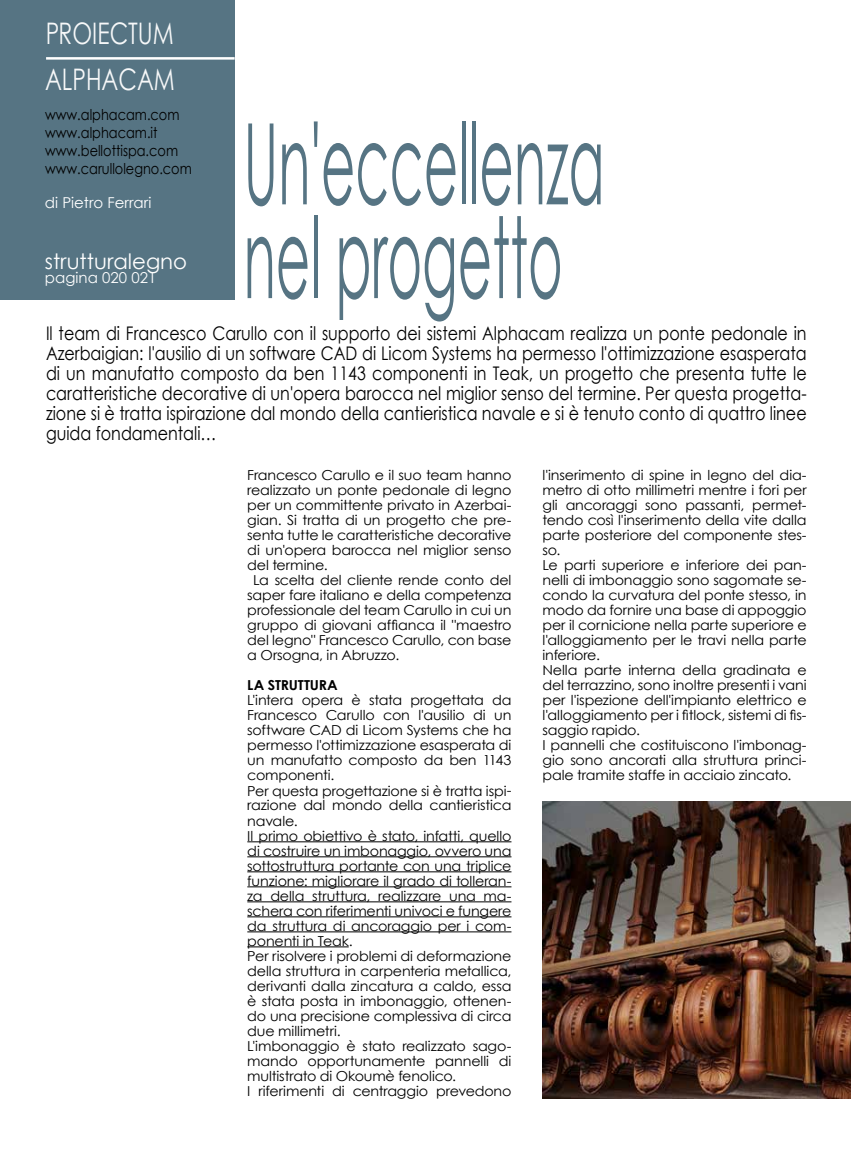
<style>
.page{position:relative;width:851px;height:1170px;background:#fff}
.page>*{position:absolute;margin:0;border:0;box-sizing:border-box;transform-origin:0 0}
.t1{font:112.5px/93.8px "Century Gothic";color:#567483;scale:.47 1}
.t2{font:29.75px/46px "Century Gothic";color:#fff;scale:.77 1}
.t3{font:21.25px "Century Gothic";color:#fff}
.t4{font:18.75px/20px "Century Gothic";color:#000;text-align:justify;scale:.85 1}
.t5{font:15px/18px "Century Gothic";color:#000;scale:.86 1}
.t6{font:15px "Century Gothic";color:#fff}
.t7{font:13.75px/15px "Century Gothic";letter-spacing:-.01em;color:#000;scale:1.04 1}
.t8{font:700 13.75px "Century Gothic";letter-spacing:-.01em;color:#000;scale:1.04 1}
</style>
<div class="page">
<div style="left:0;top:0;width:234px;height:300px;background:#567483"></div>
<hr style="left:46px;top:57px;width:188px;height:3px;background:#fff">
<hr style="left:247px;top:841px;width:264px;height:1px;background:#000">
<hr style="left:247px;top:856px;width:264px;height:1px;background:#000">
<hr style="left:247px;top:871px;width:264px;height:1px;background:#000">
<hr style="left:247px;top:886px;width:264px;height:1px;background:#000">
<hr style="left:247px;top:901px;width:264px;height:1px;background:#000">
<hr style="left:247px;top:916px;width:264px;height:1px;background:#000">
<hr style="left:247px;top:931px;width:264px;height:1px;background:#000">
<hr style="left:247px;top:946px;width:102px;height:1px;background:#000">
<img style="left:542px;top:801px;width:308px;height:296px">
<h2 class="t2" style="left:45px;top:9px;width:170px">PROIECTUM<br>ALPHACAM</h2>
<p class="t5" style="left:45px;top:105px;width:172px">www.alphacam.com www.alphacam.it www.bellottispa.com www.carullolegno.com</p>
<p class="t6" style="left:45px;top:192px;width:108px">di Pietro Ferrari</p>
<h1 class="t1" style="left:243px;top:115px;width:769px">Un'eccellenza nel progetto</h1>
<h3 class="t3" style="left:45px;top:246px;width:144px">strutturalegno</h3>
<p class="t6" style="left:45px;top:267px;width:113px">pagina 020 021</p>
<p class="t4" style="left:46px;top:323px;width:896px">Il team di Francesco Carullo con il supporto dei sistemi Alphacam realizza un ponte pedonale in Azerbaigian: l'ausilio di un software CAD di Licom Systems ha permesso l'ottimizzazione esasperata di un manufatto composto da ben 1143 componenti in Teak, un progetto che presenta tutte le caratteristiche decorative di un'opera barocca nel miglior senso del termine. Per questa progetta&shy;zione si è tratta ispirazione dal mondo della cantieristica navale e si è tenuto conto di quattro linee guida fondamentali…</p>
<p class="t7" style="left:247px;top:467px;width:255px">Francesco Carullo e il suo team hanno</p>
<p class="t7" style="left:247px;top:482px;width:255px">realizzato un ponte pedonale di legno</p>
<p class="t7" style="left:247px;top:497px;width:255px">per un committente privato in Azerbai-</p>
<p class="t7" style="left:247px;top:512px;width:255px">gian. Si tratta di un progetto che pre-</p>
<p class="t7" style="left:247px;top:527px;width:255px">senta tutte le caratteristiche decorative</p>
<p class="t7" style="left:247px;top:542px;width:255px">di un'opera barocca nel miglior senso</p>
<p class="t7" style="left:247px;top:557px;width:79px">del termine.</p>
<p class="t7" style="left:253px;top:572px;width:250px">La scelta del cliente rende conto del</p>
<p class="t7" style="left:247px;top:587px;width:255px">saper fare italiano e della competenza</p>
<p class="t7" style="left:247px;top:602px;width:255px">professionale del team Carullo in cui un</p>
<p class="t7" style="left:247px;top:617px;width:255px">gruppo di giovani affianca il "maestro</p>
<p class="t7" style="left:247px;top:632px;width:255px">del legno" Francesco Carullo, con base</p>
<p class="t7" style="left:247px;top:647px;width:148px">a Orsogna, in Abruzzo.</p>
<p class="t8" style="left:247px;top:675px;width:89px">LA STRUTTURA</p>
<p class="t7" style="left:247px;top:692px;width:255px">L'intera opera è stata progettata da Francesco Carullo con l'ausilio di un software CAD di Licom Systems che ha permesso l'ottimizzazione esasperata di un manufatto composto da ben 1143 componenti.<br>Per questa progettazione si è tratta ispi&shy;razione dal mondo della cantieristica navale.<br>Il primo obiettivo è stato, infatti, quello di costruire un imbonaggio, ovvero una sottostruttura portante con una triplice funzione: migliorare il grado di tolleran&shy;za della struttura, realizzare una ma&shy;schera con riferimenti univoci e fungere da struttura di ancoraggio per i com&shy;ponenti in Teak.<br>Per risolvere i problemi di deformazione della struttura in carpenteria metallica, derivanti dalla zincatura a caldo, essa è stata posta in imbonaggio, ottenen&shy;do una precisione complessiva di circa due millimetri.<br>L'imbonaggio è stato realizzato sago&shy;mando opportunamente pannelli di multistrato di Okoumè fenolico.<br>I riferimenti di centraggio prevedono</p>
<p class="t7" style="left:542px;top:467px;width:255px">l'inserimento di spine in legno del dia&shy;metro di otto millimetri mentre i fori per gli ancoraggi sono passanti, permet&shy;tendo così l'inserimento della vite dalla parte posteriore del componente stes&shy;so.<br>Le parti superiore e inferiore dei pan&shy;nelli di imbonaggio sono sagomate se&shy;condo la curvatura del ponte stesso, in modo da fornire una base di appoggio per il cornicione nella parte superiore e l'alloggiamento per le travi nella parte inferiore.<br>Nella parte interna della gradinata e del terrazzino, sono inoltre presenti i vani per l'ispezione dell'impianto elettrico e l'alloggiamento per i fitlock, sistemi di fis&shy;saggio rapido.<br>I pannelli che costituiscono l'imbonag&shy;gio sono ancorati alla struttura princi&shy;pale tramite staffe in acciaio zincato.</p>
</div>
